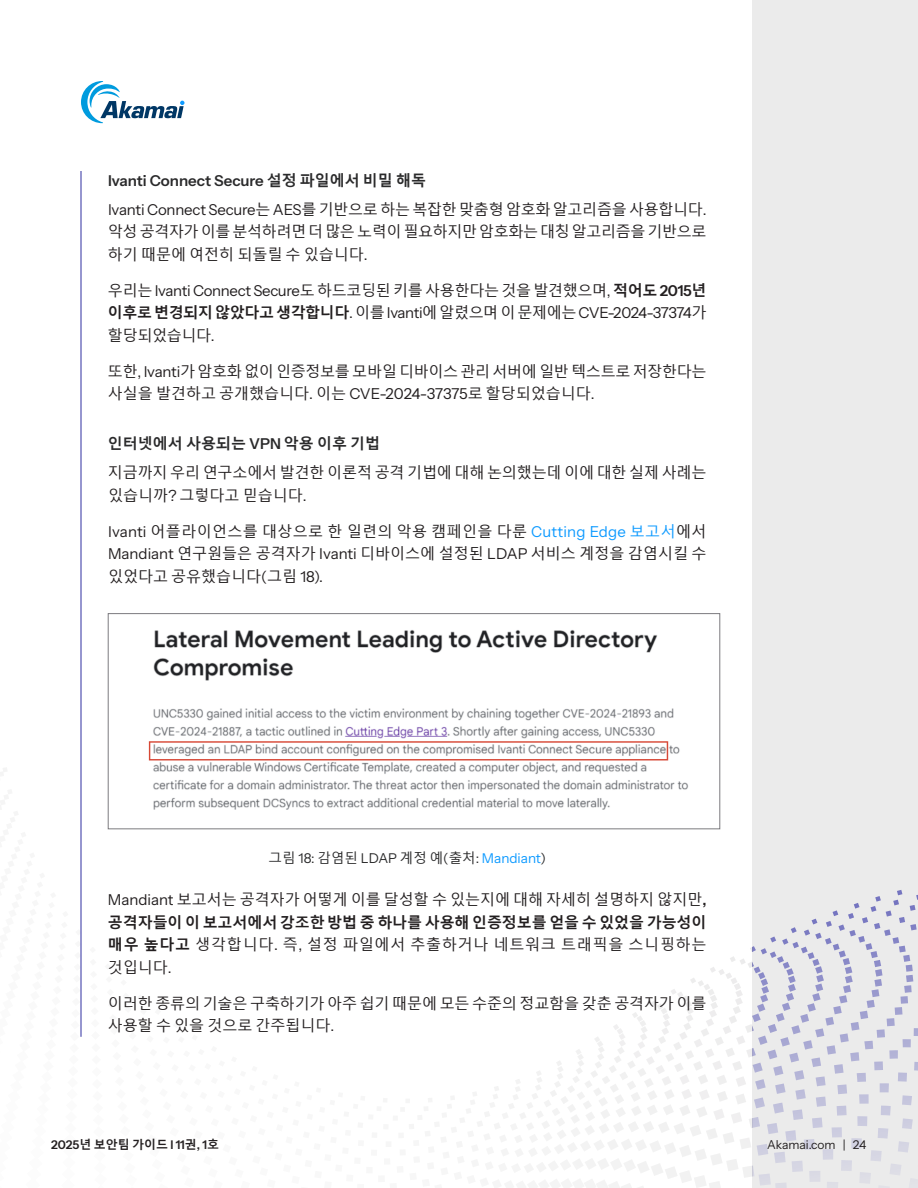
<style>
.page{position:relative;width:918px;height:1188px;background:#fff}
.page>*{position:absolute;margin:0;border:0;box-sizing:border-box;transform-origin:0 0}
.Body_Research_Study{font:15px/22.5px "Malgun Gothic";letter-spacing:-.01em;color:#231f20;text-align:justify}
.H3_Research_Study{font:600 15px "Instrument Sans";color:#2a2a2b}
.H3_Research_Study-2{font:700 15px "Malgun Gothic";color:#2a2a2b}
.Fig_Italics{font:13.5px "Malgun Gothic";color:#2a2a2b}
.t1{font:600 12px "Instrument Sans";color:#231f20}
.t2{font:12px "Instrument Sans";color:#231f20}
.t3{font:italic 10.8px "Instrument Sans";color:rgb(0 0 0/.77)}
.s1{font-family:"Malgun Gothic";font-weight:700}
.s2{font-family:"Instrument Sans"}
.s3{font-weight:700}
.s4{font-family:"Instrument Sans";font-weight:600}
.s5{font-family:"Instrument Sans";color:#0f9bff}
.s6{color:#0f9bff}
</style>
<div class="page">
<div style="left:753px;top:0;width:165px;height:1188px;background:#ebebeb"></div>
<svg style="left:753px;top:890px;width:165px;height:298px"></svg>
<svg style="left:81px;top:81px;width:103px;height:42px"></svg>
<svg style="left:0;top:754px;width:753px;height:434px"></svg>
<div style="left:108px;top:614px;width:612px;height:215px;background:#fff"></div>
<img style="left:148px;top:630px;width:540px;height:180px">
<div style="left:108px;top:613px;width:612px;height:216px;border:1px solid #7c7b7f"></div>
<hr style="left:80px;top:171px;width:2px;height:866px;background:#7474c0">
<p class="H3_Research_Study" style="left:108px;top:171px;width:320px">Ivanti Connect Secure <span class="s1">설정 파일에서 비밀 해독</span></p>
<p class="Body_Research_Study" style="left:108px;top:198px;width:600px"><span class="s2">Ivanti Connect Secure</span>는 <span class="s2">AES</span>를 기반으로 하는 복잡한 맞춤형 암호화 알고리즘을 사용합니다<span class="s2">. </span>악성 공격자가 이를 분석하려면 더 많은 노력이 필요하지만 암호화는 대칭 알고리즘을 기반으로 하기 때문에 여전히 되돌릴 수 있습니다<span class="s2">.</span></p>
<p class="Body_Research_Study" style="left:108px;top:279px;width:600px">우리는 <span class="s2">Ivanti Connect Secure</span>도 하드코딩된 키를 사용한다는 것을 발견했으며<span class="s2">,</span> <span class="s3">적어도</span> <span class="s4">2015</span><span class="s3">년 이후로 변경되지 않았다고 생각합니다</span><span class="s2">.</span> 이를 <span class="s2">Ivanti</span>에 알렸으며 이 문제에는 <span class="s2">CVE-2024-37374</span>가 할당되었습니다<span class="s2">.</span></p>
<p class="Body_Research_Study" style="left:108px;top:360px;width:600px">또한<span class="s2">, Ivanti</span>가 암호화 없이 인증정보를 모바일 디바이스 관리 서버에 일반 텍스트로 저장한다는 사실을 발견하고 공개했습니다<span class="s2">.</span> 이는 <span class="s2">CVE-2024-37375</span>로 할당되었습니다<span class="s2">.</span></p>
<p class="H3_Research_Study-2" style="left:108px;top:434px;width:274px">인터넷에서 사용되는 <span class="s4">VPN</span> 악용 이후 기법</p>
<p class="Body_Research_Study" style="left:108px;top:462px;width:600px">지금까지 우리 연구소에서 발견한 이론적 공격 기법에 대해 논의했는데 이에 대한 실제 사례는 있습니까<span class="s2">?</span> 그렇다고 믿습니다<span class="s2">.</span></p>
<p class="Body_Research_Study" style="left:108px;top:520px;width:600px"><span class="s2">Ivanti</span> 어플라이언스를 대상으로 한 일련의 악용 캠페인을 다룬 <span class="s5">Cutting Edge</span> <span class="s6">보고서</span>에서 <span class="s2">Mandiant</span> 연구원들은 공격자가 <span class="s2">Ivanti</span> 디바이스에 설정된 <span class="s2">LDAP</span> 서비스 계정을 감염시킬 수 있었다고 공유했습니다<span class="s2">(</span>그림 <span class="s2">18).</span></p>
<p class="Fig_Italics" style="left:269px;top:850px;width:279px">그림 <span class="s2">18:</span> 감염된 <span class="s2">LDAP</span> 계정 예<span class="s2">(</span>출처<span class="s2">:</span> <span class="s5">Mandiant</span><span class="s2">)</span></p>
<p class="Body_Research_Study" style="left:108px;top:889px;width:600px"><span class="s2">Mandiant</span> 보고서는 공격자가 어떻게 이를 달성할 수 있는지에 대해 자세히 설명하지 않지만<span class="s4">, </span><span class="s3">공격자들이 이 보고서에서 강조한 방법 중 하나를 사용해 인증정보를 얻을 수 있었을 가능성이 매우 높다고</span> 생각합니다<span class="s2">.</span> 즉<span class="s2">,</span> 설정 파일에서 추출하거나 네트워크 트래픽을 스니핑하는 것입니다<span class="s2">.</span></p>
<p class="Body_Research_Study" style="left:108px;top:992px;width:600px">이러한 종류의 기술은 구축하기가 아주 쉽기 때문에 모든 수준의 정교함을 갖춘 공격자가 이를 사용할 수 있을 것으로 간주됩니다<span class="s2">.</span></p>
<p class="t3" style="left:129px;top:896px;width:322px">Fig. 18: Compromised LDAP account example (Source: Mandiant)</p>
<p class="t1" style="left:51px;top:1137px;width:170px">2025<span class="s1">년 보안팀 가이드</span> I 11<span class="s1">권</span>, 1<span class="s1">호</span></p>
<p class="t2" style="left:767px;top:1137px;width:101px">Akamai.com | 24</p>
</div>
